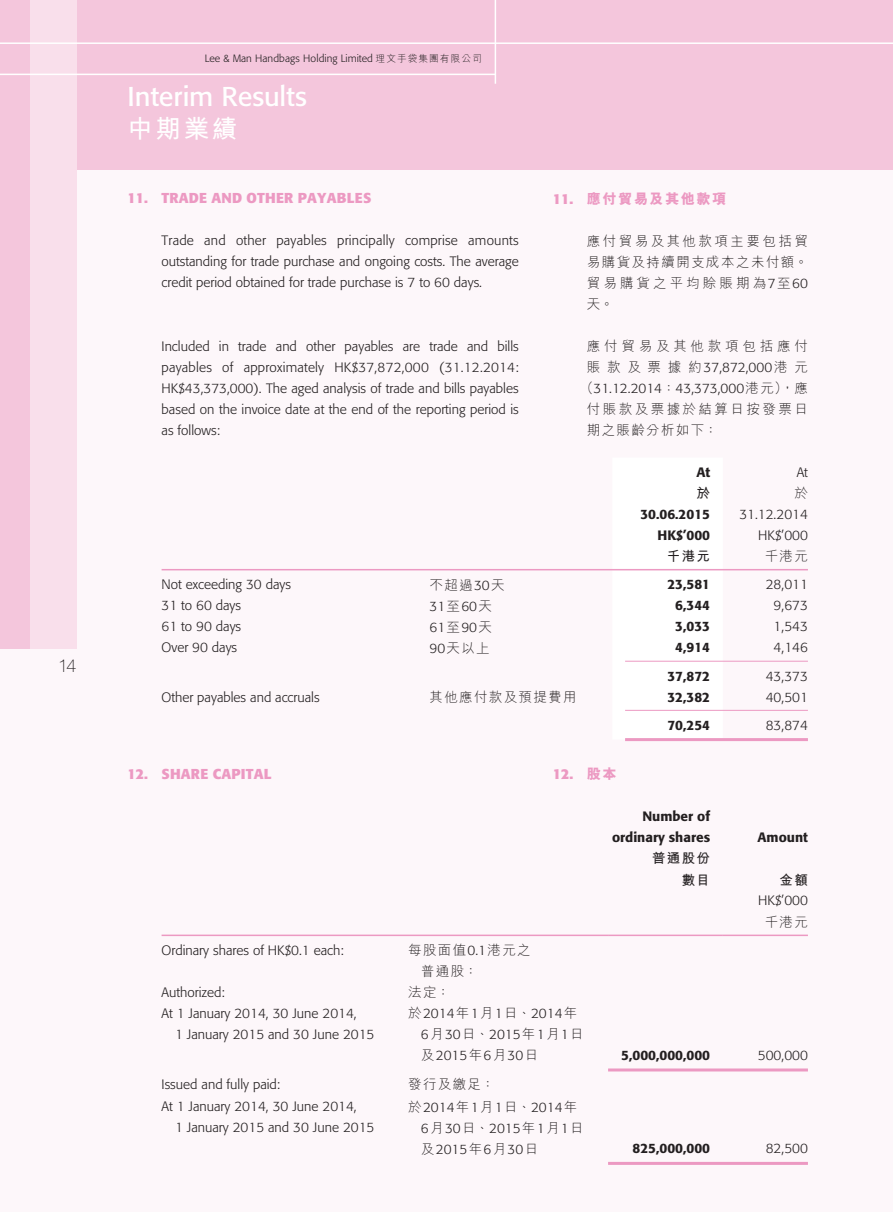
<style>
.page{position:relative;width:893px;height:1212px;background:#fdf7fa}
.page>*{position:absolute;margin:0;border:0;box-sizing:border-box;transform-origin:0 0}
.t1{font:27px "Formata";color:#fff}
.t2{font:700 25.5px "M Hei HK";color:#fff}
.t3{font:100 18px "Helvetica Neue LT Std";color:#231f20}
.t4{font:700 14.25px "Formata";letter-spacing:.015em;color:#ec99c2}
.t5{font:800 14.25px "M Hei HK";letter-spacing:.1em;color:#ec99c2}
.t6{font:300 13.5px/21px "Formata";color:#231f20}
.t7{font:500 13.5px/21px "Formata";color:#231f20;text-align:right}
.t8{font:300 13.5px/21px "M Hei HK";letter-spacing:.105em;color:#231f20}
.t9{font:300 13.5px/21px "M Hei HK";letter-spacing:.185em;color:#231f20}
.t10{font:300 13.5px "M Hei HK";letter-spacing:.28em;color:#231f20}
.t11{font:700 13.5px/21px "M Hei HK";letter-spacing:.1em;color:#231f20;text-align:right}
.t12{font:300 10.5px "Formata";letter-spacing:.01em;color:#231f20}
.s1{font-family:"M Hei HK";font-size:9.75px}
.s2{font-family:"Formata";font-weight:700}
.s3{font-family:"Formata"}
.s4{font-family:"M Hei HK"}
.s5{font-family:"M Hei HK";font-weight:800}
</style>
<div class="page">
<div style="left:0;top:0;width:893px;height:170px;background:#f4c6dc"></div>
<div style="left:0;top:0;width:32px;height:648px;background:#f4c6dc"></div>
<div style="left:30px;top:0;width:47px;height:648px;background:#f9dfeb"></div>
<hr style="left:0;top:42px;width:893px;height:2px;background:#fff">
<hr style="left:0;top:74px;width:495px;height:1px;background:#fff">
<hr style="left:495px;top:0;width:1px;height:84px;background:#fff">
<svg style="left:612px;top:570px;width:111px;height:91px"></svg>
<hr style="left:162px;top:569px;width:646px;height:1px;background:#ec99c2">
<hr style="left:625px;top:661px;width:183px;height:1px;background:#ec99c2">
<hr style="left:625px;top:710px;width:183px;height:1px;background:#ec99c2">
<hr style="left:625px;top:738px;width:183px;height:3px;background:#ec99c2">
<hr style="left:608px;top:1068px;width:200px;height:3px;background:#ec99c2">
<hr style="left:608px;top:1162px;width:200px;height:3px;background:#ec99c2">
<hr style="left:608px;top:934px;width:115px;height:2px;background:#ec99c2">
<hr style="left:162px;top:934px;width:446px;height:2px;background:#ec99c2">
<hr style="left:723px;top:934px;width:85px;height:2px;background:#ec99c2">
<h3 class="t3" style="left:58px;top:659px;width:20px">14</h3>
<p class="t12" style="left:205px;top:54px;width:279px">Lee &amp; Man Handbags Holding Limited <span class="s1">理文手袋集團有限公司</span></p>
<h1 class="t1" style="left:128px;top:85px;width:181px">Interim Results</h1>
<h2 class="t2" style="left:128px;top:119px;width:111px">中期業績</h2>
<p class="t4" style="left:128px;top:192px;width:245px">11. TRADE AND OTHER PAYABLES</p>
<p class="t6" style="left:162px;top:231px;width:359px;text-align:justify">Trade and other payables principally comprise amounts outstanding for trade purchase and ongoing costs. The average credit period obtained for trade purchase is 7 to 60 days.</p>
<p class="t6" style="left:162px;top:336px;width:359px;text-align:justify">Included in trade and other payables are trade and bills payables of approximately HK$37,872,000 (31.12.2014:<br>HK$43,373,000). The aged analysis of trade and bills payables based on the invoice date at the end of the reporting period is as follows:</p>
<p class="t5" style="left:553px;top:193px;width:175px"><span class="s2">11.</span> 應付貿易及其他款項</p>
<p class="t8" style="left:587px;top:232px;width:223px;text-align:justify">應付貿易及其他款項主要包括貿易購貨及持續開支成本之未付額。貿易購貨之平均賒賬期為<span class="s3">7</span>至<span class="s3">60</span>天。</p>
<p class="t10" style="left:587px;top:341px;width:223px">應付貿易及其他款項包括應付</p>
<p class="t6" style="left:580px;top:358px;width:229px;text-align:center"><span class="s4">賬款及票據約</span>37,872,000<span class="s4">港元（</span>31.12.2014<span class="s4">：</span>43,373,000<span class="s4">港元），應</span></p>
<p class="t9" style="left:587px;top:400px;width:223px">付賬款及票據於結算日按發票日期之賬齡分析如下：</p>
<p class="t7" style="left:696px;top:462px;width:15px">At</p>
<p class="t6" style="left:797px;top:462px;width:13px">At</p>
<p class="t11" style="left:697px;top:484px;width:15px">於</p>
<p class="t8" style="left:794px;top:484px;width:15px">於</p>
<p class="t7" style="left:640px;top:504px;width:71px">30.06.2015</p>
<p class="t6" style="left:739px;top:504px;width:70px">31.12.2014</p>
<p class="t7" style="left:657px;top:525px;width:54px">HK$’000</p>
<p class="t6" style="left:758px;top:525px;width:51px">HK$’000</p>
<p class="t11" style="left:667px;top:547px;width:45px">千港元</p>
<p class="t8" style="left:765px;top:547px;width:45px">千港元</p>
<p class="t6" style="left:162px;top:575px;width:131px">Not exceeding 30 days</p>
<p class="t8" style="left:429px;top:576px;width:77px">不超過<span class="s3">30</span>天</p>
<p class="t7" style="left:667px;top:575px;width:44px">23,581</p>
<p class="t6" style="left:766px;top:575px;width:44px">28,011</p>
<p class="t6" style="left:162px;top:596px;width:81px">31 to 60 days</p>
<p class="t6" style="left:429px;top:596px;width:64px">31<span class="s4">至</span>60<span class="s4">天</span></p>
<p class="t7" style="left:675px;top:596px;width:36px">6,344</p>
<p class="t6" style="left:774px;top:596px;width:36px">9,673</p>
<p class="t6" style="left:162px;top:617px;width:81px">61 to 90 days</p>
<p class="t6" style="left:429px;top:617px;width:64px">61<span class="s4">至</span>90<span class="s4">天</span></p>
<p class="t7" style="left:675px;top:617px;width:36px">3,033</p>
<p class="t6" style="left:774px;top:617px;width:36px">1,543</p>
<p class="t6" style="left:162px;top:638px;width:77px">Over 90 days</p>
<p class="t8" style="left:429px;top:639px;width:62px"><span class="s3">90</span>天以上</p>
<p class="t7" style="left:675px;top:638px;width:36px">4,914</p>
<p class="t6" style="left:774px;top:638px;width:36px">4,146</p>
<p class="t7" style="left:667px;top:666px;width:44px">37,872</p>
<p class="t6" style="left:766px;top:666px;width:44px">43,373</p>
<p class="t6" style="left:162px;top:687px;width:160px">Other payables and accruals</p>
<p class="t8" style="left:429px;top:688px;width:149px">其他應付款及預提費用</p>
<p class="t7" style="left:667px;top:687px;width:44px">32,382</p>
<p class="t6" style="left:766px;top:687px;width:44px">40,501</p>
<p class="t7" style="left:667px;top:715px;width:44px">70,254</p>
<p class="t6" style="left:766px;top:715px;width:44px">83,874</p>
<p class="t4" style="left:128px;top:768px;width:145px">12. SHARE CAPITAL</p>
<p class="t7" style="left:612px;top:807px;width:100px">Number of ordinary shares</p>
<p class="t4" style="left:553px;top:767px;width:65px">12. <span class="s5">股本</span></p>
<p class="t7" style="left:758px;top:828px;width:52px">Amount</p>
<p class="t6" style="left:162px;top:941px;width:184px">Ordinary shares of HK$0.1 each:</p>
<p class="t8" style="left:421px;top:941px;width:111px;text-indent:-13px">每股面值<span class="s3">0.1</span>港元之普通股：</p>
<p class="t6" style="left:162px;top:983px;width:65px">Authorized:</p>
<p class="t8" style="left:408px;top:983px;width:43px">法定：</p>
<p class="t6" style="left:175px;top:1004px;width:201px;text-indent:-14px">At 1 January 2014, 30 June 2014,<br>1 January 2015 and 30 June 2015</p>
<p class="t6" style="left:421px;top:1004px;width:164px;text-indent:-13px"><span class="s4">於</span>2014<span class="s4">年</span>1<span class="s4">月</span>1<span class="s4">日、</span>2014<span class="s4">年<br></span>6<span class="s4">月</span>30<span class="s4">日、</span>2015<span class="s4">年</span>1<span class="s4">月</span>1<span class="s4">日及</span>2015<span class="s4">年</span>6<span class="s4">月</span>30<span class="s4">日</span></p>
<p class="t6" style="left:162px;top:1075px;width:120px">Issued and fully paid:</p>
<p class="t8" style="left:408px;top:1075px;width:88px">發行及繳足：</p>
<p class="t6" style="left:175px;top:1097px;width:201px;text-indent:-14px">At 1 January 2014, 30 June 2014,<br>1 January 2015 and 30 June 2015</p>
<p class="t6" style="left:421px;top:1097px;width:164px;text-indent:-13px"><span class="s4">於</span>2014<span class="s4">年</span>1<span class="s4">月</span>1<span class="s4">日、</span>2014<span class="s4">年<br></span>6<span class="s4">月</span>30<span class="s4">日、</span>2015<span class="s4">年</span>1<span class="s4">月</span>1<span class="s4">日及</span>2015<span class="s4">年</span>6<span class="s4">月</span>30<span class="s4">日</span></p>
<p class="t11" style="left:652px;top:850px;width:60px">普通股份數目</p>
<p class="t11" style="left:780px;top:871px;width:30px">金額</p>
<p class="t6" style="left:758px;top:891px;width:51px">HK$’000</p>
<p class="t8" style="left:765px;top:913px;width:45px">千港元</p>
<p class="t7" style="left:621px;top:1046px;width:90px">5,000,000,000</p>
<p class="t6" style="left:758px;top:1046px;width:52px">500,000</p>
<p class="t7" style="left:632px;top:1139px;width:79px">825,000,000</p>
<p class="t6" style="left:766px;top:1139px;width:44px">82,500</p>
</div>
